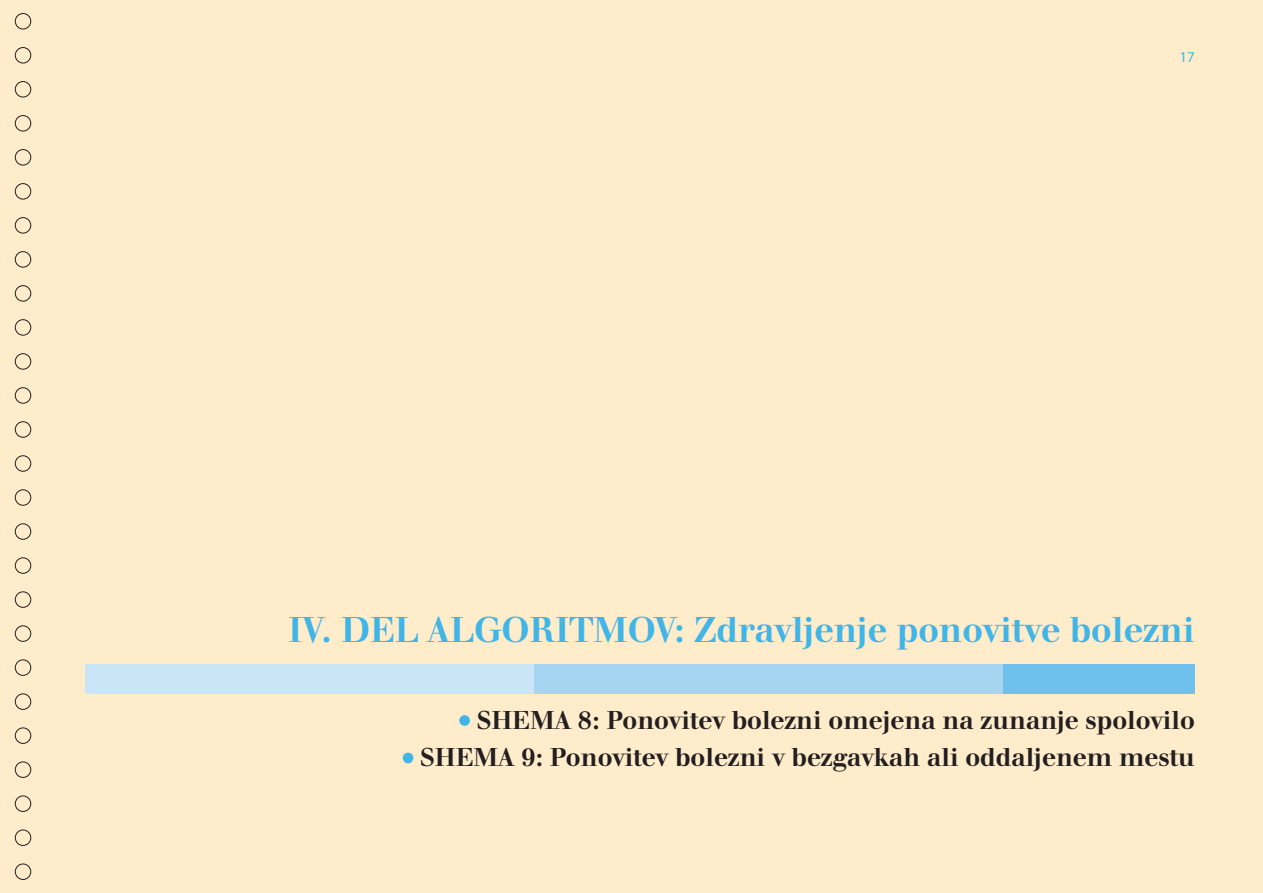
<style>
.page{position:relative;width:1263px;height:893px;background:#feeccb}
.page>*{position:absolute;margin:0;border:0;box-sizing:border-box;transform-origin:0 0}
.t1{font:500 37.5px "Walbaum Buc TEE";color:#40b5e7}
.t2{font:500 27px/37.5px "Walbaum Buc TEE";color:#231f20;text-align:right}
.t3{font:15px "Myriad Pro";color:#40b5e7}
</style>
<div class="page">
<div style="left:459px;top:715px;width:11px;height:11px;background:#40b5e7;border-radius:50%"></div>
<div style="left:403px;top:753px;width:10px;height:10px;background:#40b5e7;border-radius:50%"></div>
<div style="left:85px;top:664px;width:451px;height:30px;background:#c9e5f6"></div>
<div style="left:534px;top:664px;width:471px;height:30px;background:#a6d5f2"></div>
<div style="left:1003px;top:664px;width:192px;height:30px;background:#6dc1ec"></div>
<div style="left:15px;top:13px;width:16px;height:16px;border:1px solid #231f20;border-radius:50%"></div>
<div style="left:15px;top:47px;width:16px;height:16px;border:1px solid #231f20;border-radius:50%"></div>
<div style="left:15px;top:81px;width:16px;height:16px;border:1px solid #231f20;border-radius:50%"></div>
<div style="left:15px;top:115px;width:16px;height:16px;border:1px solid #231f20;border-radius:50%"></div>
<div style="left:15px;top:149px;width:16px;height:16px;border:1px solid #231f20;border-radius:50%"></div>
<div style="left:15px;top:183px;width:16px;height:16px;border:1px solid #231f20;border-radius:50%"></div>
<div style="left:15px;top:217px;width:16px;height:16px;border:1px solid #231f20;border-radius:50%"></div>
<div style="left:15px;top:251px;width:16px;height:16px;border:1px solid #231f20;border-radius:50%"></div>
<div style="left:15px;top:285px;width:16px;height:17px;border:1px solid #231f20;border-radius:50%"></div>
<div style="left:15px;top:319px;width:16px;height:17px;border:1px solid #231f20;border-radius:50%"></div>
<div style="left:15px;top:353px;width:16px;height:17px;border:1px solid #231f20;border-radius:50%"></div>
<div style="left:15px;top:387px;width:16px;height:17px;border:1px solid #231f20;border-radius:50%"></div>
<div style="left:15px;top:421px;width:16px;height:17px;border:1px solid #231f20;border-radius:50%"></div>
<div style="left:15px;top:455px;width:16px;height:17px;border:1px solid #231f20;border-radius:50%"></div>
<div style="left:15px;top:489px;width:16px;height:17px;border:1px solid #231f20;border-radius:50%"></div>
<div style="left:15px;top:523px;width:16px;height:17px;border:1px solid #231f20;border-radius:50%"></div>
<div style="left:15px;top:557px;width:16px;height:17px;border:1px solid #231f20;border-radius:50%"></div>
<div style="left:15px;top:591px;width:16px;height:17px;border:1px solid #231f20;border-radius:50%"></div>
<div style="left:15px;top:625px;width:16px;height:17px;border:1px solid #231f20;border-radius:50%"></div>
<div style="left:15px;top:659px;width:16px;height:17px;border:1px solid #231f20;border-radius:50%"></div>
<div style="left:15px;top:693px;width:16px;height:17px;border:1px solid #231f20;border-radius:50%"></div>
<div style="left:15px;top:727px;width:16px;height:17px;border:1px solid #231f20;border-radius:50%"></div>
<div style="left:15px;top:761px;width:16px;height:17px;border:1px solid #231f20;border-radius:50%"></div>
<div style="left:15px;top:795px;width:16px;height:17px;border:1px solid #231f20;border-radius:50%"></div>
<div style="left:15px;top:830px;width:16px;height:16px;border:1px solid #231f20;border-radius:50%"></div>
<div style="left:15px;top:864px;width:16px;height:16px;border:1px solid #231f20;border-radius:50%"></div>
<p class="t3" style="left:1179px;top:48px;width:17px">17</p>
<h1 class="t1" style="left:288px;top:610px;width:908px">IV. DEL ALGORITMOV: Zdravljenje ponovitve bolezni</h1>
<p class="t2" style="left:420px;top:702px;width:776px">SHEMA 8: Ponovitev bolezni omejena na zunanje spolovilo<br>SHEMA 9: Ponovitev bolezni v bezgavkah ali oddaljenem mestu</p>
</div>
